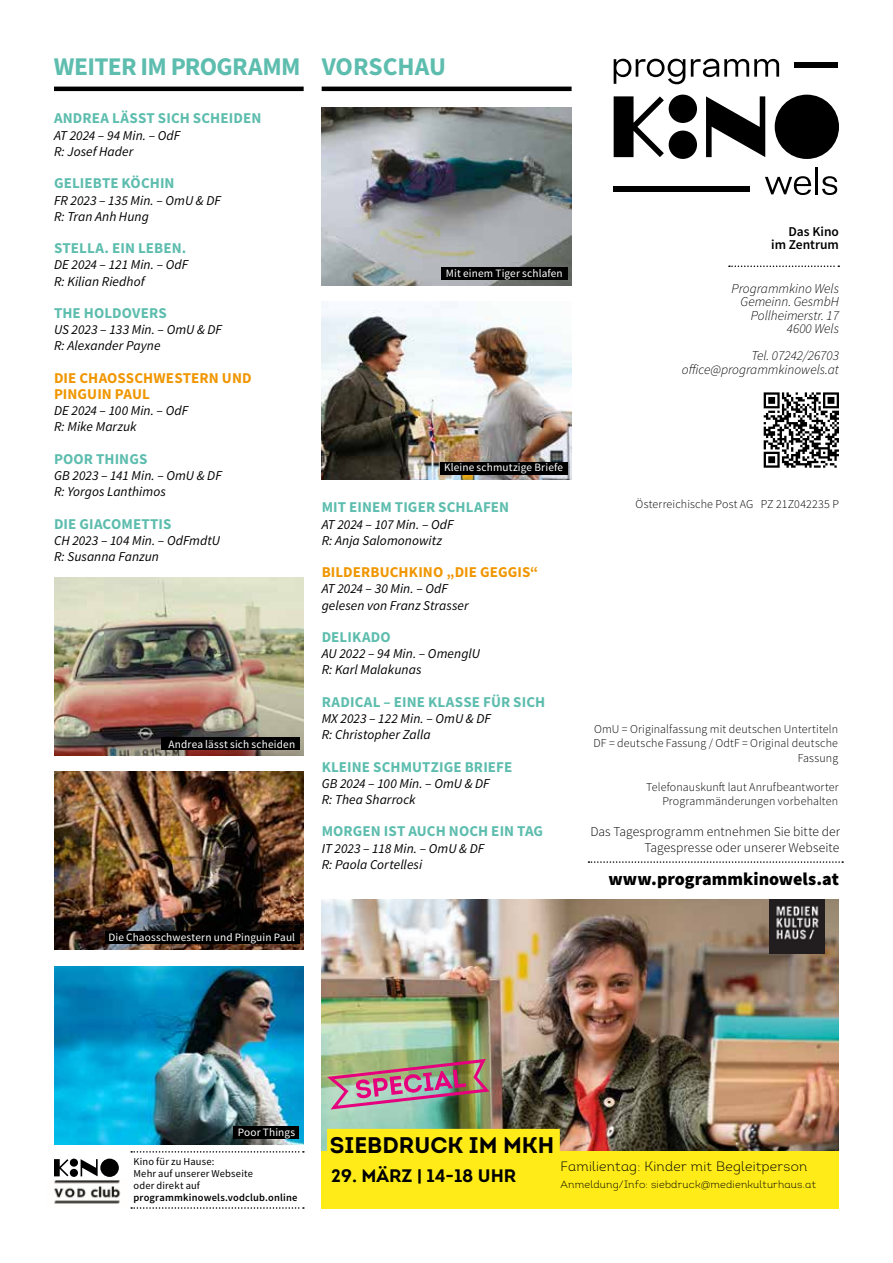
<style>
.page{position:relative;width:893px;height:1263px;background:#fff}
.page>*{position:absolute;margin:0;border:0;box-sizing:border-box;transform-origin:0 0}
.t1{font:700 25.5px "Source Sans Pro";letter-spacing:-.02em;color:#5dbdae}
.t2{font:700 22.5px "Intro";color:#000}
.t3{font:900 18px "Source Sans Pro";color:#000}
.t4{font:700 18px "Intro";color:#000}
.t5{font:700 15px "Source Sans Pro";letter-spacing:.01em;color:#5dbdae}
.t6{font:700 15px/16.2px "Source Sans Pro";letter-spacing:.01em;color:#f09600}
.t7{font:italic 13.5px/16.2px "Source Sans Pro";letter-spacing:.005em;color:#000}
.t8{font:italic 300 13.5px/13.5px "Source Sans Pro";color:#000;text-align:right}
.t9{font:300 13.5px/16.2px "Source Sans Pro";letter-spacing:.005em;color:#000;text-align:right}
.t10{font:13.5px "Intro Light Alt";letter-spacing:.02em;color:#000}
.t11{font:600 13.5px/13.5px "Source Sans Pro";color:#000;text-align:right}
.t12{font:300 12px/14.4px "Source Sans Pro";letter-spacing:.01em;color:#000;text-align:right}
.t13{font:11.25px "Source Sans Pro";letter-spacing:.01em;color:#fff}
.t14{font:10.5px/12px "Source Sans Pro";letter-spacing:.015em;color:#000}
.t15{font:10.5px "Intro Light Alt";letter-spacing:.02em;color:#000}
.t16{font:600 10.5px "Source Sans Pro";letter-spacing:.02em;color:#000}
</style>
<div class="page">
<svg style="left:588px;top:861px;width:255px;height:2px"></svg>
<svg style="left:729px;top:265px;width:110px;height:2px"></svg>
<svg style="left:764px;top:392px;width:75px;height:76px"></svg>
<svg style="left:131px;top:1151px;width:173px;height:1px"></svg>
<svg style="left:131px;top:1207px;width:173px;height:2px"></svg>
<svg style="left:614px;top:59px;width:71px;height:25px"></svg>
<svg style="left:691px;top:59px;width:88px;height:18px"></svg>
<div style="left:775px;top:95px;width:64px;height:64px;background:#000;border-radius:50%"></div>
<div style="left:669px;top:131px;width:28px;height:28px;background:#000;border-radius:50%"></div>
<div style="left:669px;top:95px;width:28px;height:28px;background:#000;border-radius:50%"></div>
<svg style="left:706px;top:96px;width:59px;height:61px"></svg>
<svg style="left:765px;top:176px;width:46px;height:19px"></svg>
<hr style="left:815px;top:167px;width:3px;height:27px;background:#000">
<svg style="left:822px;top:176px;width:15px;height:19px"></svg>
<svg style="left:614px;top:96px;width:50px;height:61px"></svg>
<div style="left:794px;top:62px;width:43px;height:5px;background:#000"></div>
<div style="left:614px;top:186px;width:136px;height:5px;background:#000"></div>
<img style="left:54px;top:1180px;width:67px;height:24px">
<div style="left:100px;top:1158px;width:19px;height:19px;background:#000;border-radius:50%"></div>
<div style="left:70px;top:1169px;width:8px;height:8px;background:#000;border-radius:50%"></div>
<div style="left:70px;top:1158px;width:8px;height:9px;background:#000;border-radius:50%"></div>
<svg style="left:81px;top:1159px;width:17px;height:17px"></svg>
<svg style="left:54px;top:1159px;width:14px;height:17px"></svg>
<img style="left:322px;top:899px;width:517px;height:252px">
<div style="left:322px;top:1151px;width:517px;height:58px;background:#feeb17"></div>
<img style="left:770px;top:899px;width:55px;height:54px">
<div style="left:327px;top:1129px;width:233px;height:36px;background:#feeb17"></div>
<img style="left:323px;top:1057px;width:170px;height:54px">
<img style="left:321px;top:107px;width:250px;height:178px">
<div style="left:441px;top:267px;width:126px;height:13px;background:#000"></div>
<hr style="left:322px;top:87px;width:250px;height:4px;background:#000">
<hr style="left:54px;top:87px;width:250px;height:4px;background:#000">
<img style="left:322px;top:302px;width:249px;height:178px">
<div style="left:440px;top:462px;width:127px;height:12px;background:#000"></div>
<img style="left:54px;top:577px;width:250px;height:178px">
<div style="left:161px;top:737px;width:138px;height:13px;background:#000"></div>
<img style="left:54px;top:771px;width:250px;height:179px">
<div style="left:105px;top:932px;width:194px;height:12px;background:#000"></div>
<img style="left:54px;top:966px;width:250px;height:178px">
<div style="left:233px;top:1126px;width:66px;height:13px;background:#000"></div>
<h1 class="t1" style="left:54px;top:49px;width:394px">WEITER IM PROGRAMM VORSCHAU</h1>
<p class="t5" style="left:54px;top:108px;width:209px">ANDREA LÄSST SICH SCHEIDEN</p>
<p class="t7" style="left:54px;top:127px;width:128px">AT 2024 ‒ 94 Min. ‒ OdF<br>R: Josef Hader</p>
<p class="t5" style="left:54px;top:173px;width:122px">GELIEBTE KÖCHIN</p>
<p class="t7" style="left:54px;top:192px;width:168px">FR 2023 ‒ 135 Min. ‒ OmU &amp; DF<br>R: Tran Anh Hung</p>
<p class="t5" style="left:54px;top:238px;width:134px">STELLA. EIN LEBEN.</p>
<p class="t7" style="left:54px;top:257px;width:136px">DE 2024 ‒ 121 Min. ‒ OdF<br>R: Kilian Riedhof</p>
<p class="t5" style="left:54px;top:303px;width:114px">THE HOLDOVERS</p>
<p class="t7" style="left:54px;top:321px;width:170px">US 2023 ‒ 133 Min. ‒ OmU &amp; DF<br>R: Alexander Payne</p>
<p class="t6" style="left:54px;top:369px;width:199px">DIE CHAOSSCHWESTERN UND<br>PINGUIN PAUL</p>
<p class="t7" style="left:54px;top:402px;width:136px">DE 2024 ‒ 100 Min. ‒ OdF<br>R: Mike Marzuk</p>
<p class="t5" style="left:54px;top:449px;width:95px">POOR THINGS</p>
<p class="t7" style="left:54px;top:467px;width:169px">GB 2023 ‒ 141 Min. ‒ OmU &amp; DF<br>R: Yorgos Lanthimos</p>
<p class="t5" style="left:54px;top:513px;width:119px">DIE GIACOMETTIS</p>
<p class="t7" style="left:54px;top:532px;width:168px">CH 2023 ‒ 104 Min. ‒ OdFmdtU<br>R: Susanna Fanzun</p>
<p class="t13" style="left:169px;top:737px;width:128px">Andrea lässt sich scheiden</p>
<p class="t13" style="left:108px;top:930px;width:188px">Die Chaosschwestern und Pinguin Paul</p>
<p class="t13" style="left:446px;top:266px;width:118px">Mit einem Tiger schlafen</p>
<p class="t13" style="left:444px;top:460px;width:120px">Kleine schmutzige Briefe</p>
<p class="t5" style="left:322px;top:497px;width:189px">MIT EINEM TIGER SCHLAFEN</p>
<p class="t7" style="left:322px;top:516px;width:133px">AT 2024 ‒ 107 Min. ‒ OdF<br>R: Anja Salomonowitz</p>
<p class="t6" style="left:322px;top:564px;width:218px">BILDERBUCHKINO „DIE GEGGIS“</p>
<p class="t7" style="left:322px;top:581px;width:149px">AT 2024 ‒ 30 Min. ‒ OdF gelesen von Franz Strasser</p>
<p class="t5" style="left:322px;top:627px;width:71px">DELIKADO</p>
<p class="t7" style="left:322px;top:645px;width:160px">AU 2022 ‒ 94 Min. ‒ OmenglU<br>R: Karl Malakunas</p>
<p class="t5" style="left:322px;top:692px;width:225px">RADICAL – EINE KLASSE FÜR SICH</p>
<p class="t7" style="left:322px;top:710px;width:171px">MX 2023 ‒ 122 Min. ‒ OmU &amp; DF<br>R: Christopher Zalla</p>
<p class="t5" style="left:322px;top:756px;width:192px">KLEINE SCHMUTZIGE BRIEFE</p>
<p class="t7" style="left:322px;top:775px;width:170px">GB 2024 ‒ 100 Min. ‒ OmU &amp; DF<br>R: Thea Sharrock</p>
<p class="t5" style="left:322px;top:821px;width:223px">MORGEN IST AUCH NOCH EIN TAG</p>
<p class="t7" style="left:322px;top:840px;width:164px">IT 2023 ‒ 118 Min. ‒ OmU &amp; DF<br>R: Paola Cortellesi</p>
<p class="t11" style="left:771px;top:224px;width:69px">Das Kino im Zentrum</p>
<p class="t8" style="left:732px;top:281px;width:109px">Programmkino Wels<br>Gemeinn. GesmbH<br>Pollheimerstr. 17<br>4600 Wels</p>
<p class="t8" style="left:682px;top:349px;width:159px">Tel. 07242/26703 office@programmkinowels.at</p>
<p class="t12" style="left:636px;top:497px;width:205px">Österreichische Post AG PZ 21Z042235 P</p>
<p class="t12" style="left:593px;top:722px;width:246px">OmU = Originalfassung mit deutschen Untertiteln<br>DF = deutsche Fassung / OdtF = Original deutsche<br>Fassung</p>
<p class="t12" style="left:646px;top:779px;width:194px">Telefonauskunft laut Anrufbeantworter<br>Programmänderungen vorbehalten</p>
<p class="t9" style="left:590px;top:823px;width:251px">Das Tagesprogramm entnehmen Sie bitte der<br>Tagespresse oder unserer Webseite</p>
<h3 class="t3" style="left:608px;top:866px;width:232px">www.programmkinowels.at</h3>
<p class="t13" style="left:238px;top:1125px;width:59px">Poor Things</p>
<h2 class="t2" style="left:330px;top:1131px;width:226px">SIEBDRUCK IM MKH</h2>
<p class="t14" style="left:133px;top:1156px;width:121px">Kino für zu Hause:<br>Mehr auf unserer Webseite oder direkt auf</p>
<p class="t16" style="left:133px;top:1191px;width:166px">programmkinowels.vodclub.online</p>
<h3 class="t4" style="left:331px;top:1164px;width:187px">29. MÄRZ | 14-18 UHR</h3>
<p class="t10" style="left:560px;top:1158px;width:248px">Familientag: Kinder mit Begleitperson</p>
<p class="t15" style="left:560px;top:1177px;width:257px">Anmeldung/Info: siebdruck@medienkulturhaus.at</p>
</div>
